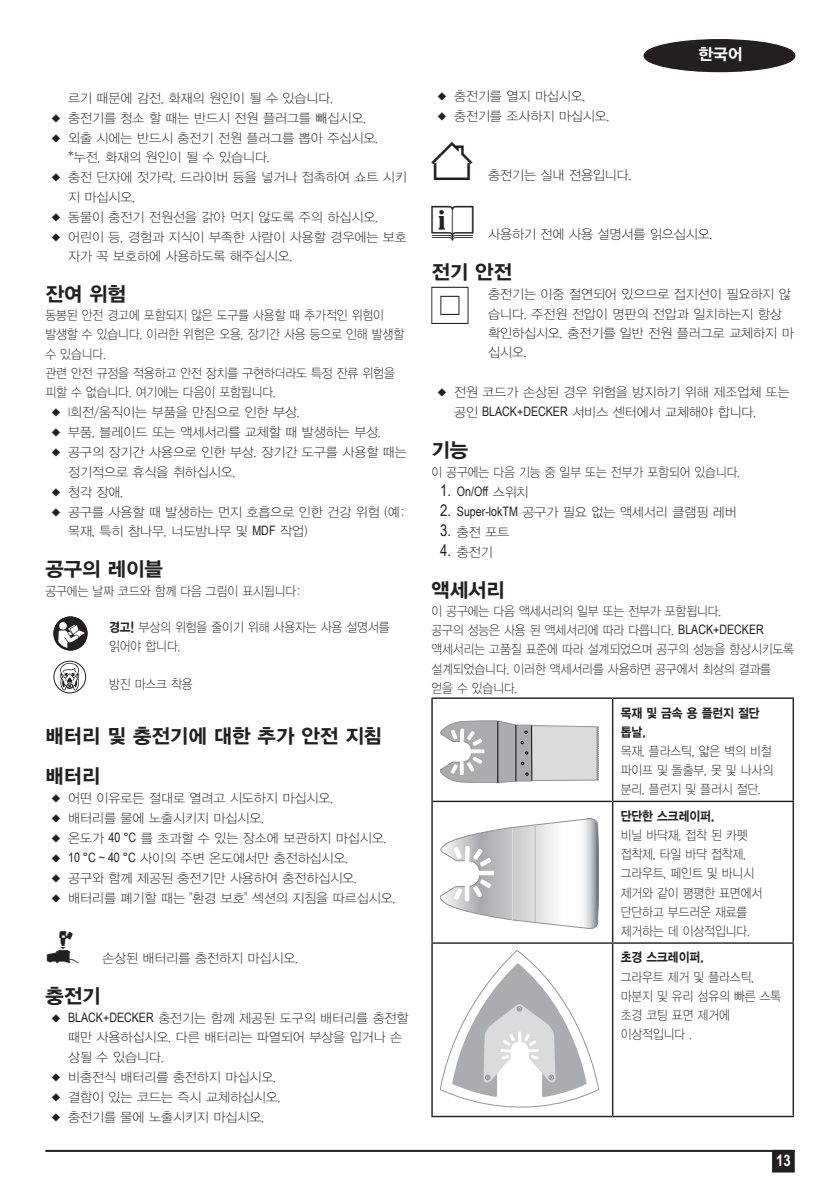
<style>
.page{position:relative;width:840px;height:1191px;background:#fff}
.page>*{position:absolute;margin:0;border:0;box-sizing:border-box;transform-origin:0 0}
.t1{font:34px "Blackand Decker";color:#231f20}
.t2{font:20px/40.2px "YDIYGO350";color:#231f20}
.t3{font:700 16px "Arial Narrow";color:#fff}
.t4{font:16px "YDIYGO350";color:#fff}
.t5{font:13px/19.2px "YDIYGO310";color:#231f20}
.t6{font:13px/19.2px "YDIYGO310";color:#231f20;scale:.9 1}
.t7{font:13px "Arial Narrow";color:#231f20}
.s1{font-family:"Arial Narrow"}
.s2{font-family:"YDIYGO350"}
.s3{font-size:16px}
.s4{font-family:"YDIYGO310"}
.s5{font-family:"Arial Narrow";font-size:16px}
</style>
<div class="page">
<hr style="left:45px;top:1149px;width:749px;height:2px;background:#231f20">
<div style="left:772px;top:1150px;width:21px;height:21px;background:#231f20"></div>
<div style="left:771px;top:1149px;width:23px;height:23px;border:2px solid #231f20"></div>
<div style="left:643px;top:39px;width:152px;height:33px;border:2px solid #231f20;border-radius:50%"></div>
<div style="left:644px;top:40px;width:150px;height:31px;background:#231f20;border-radius:50%"></div>
<div style="left:644px;top:40px;width:150px;height:31px;border:1px solid #231f20;border-radius:50%"></div>
<svg style="left:53px;top:616px;width:34px;height:34px"></svg>
<svg style="left:53px;top:660px;width:33px;height:33px"></svg>
<hr style="left:431px;top:697px;width:181px;height:2px;background:#231f20">
<hr style="left:431px;top:699px;width:1px;height:101px;background:#231f20">
<hr style="left:612px;top:697px;width:181px;height:2px;background:#231f20">
<hr style="left:611px;top:699px;width:2px;height:101px;background:#231f20">
<hr style="left:792px;top:699px;width:1px;height:101px;background:#231f20">
<hr style="left:431px;top:800px;width:181px;height:2px;background:#231f20">
<hr style="left:431px;top:802px;width:1px;height:140px;background:#231f20">
<hr style="left:612px;top:800px;width:181px;height:2px;background:#231f20">
<hr style="left:611px;top:802px;width:2px;height:140px;background:#231f20">
<hr style="left:792px;top:802px;width:1px;height:140px;background:#231f20">
<hr style="left:431px;top:942px;width:181px;height:1px;background:#231f20">
<hr style="left:431px;top:943px;width:1px;height:172px;background:#231f20">
<hr style="left:612px;top:942px;width:181px;height:1px;background:#231f20">
<hr style="left:611px;top:943px;width:2px;height:172px;background:#231f20">
<hr style="left:792px;top:943px;width:1px;height:172px;background:#231f20">
<hr style="left:431px;top:1115px;width:181px;height:2px;background:#231f20">
<hr style="left:612px;top:1115px;width:181px;height:2px;background:#231f20">
<svg style="left:440px;top:720px;width:158px;height:63px"></svg>
<svg style="left:459px;top:728px;width:5px;height:14px"></svg>
<svg style="left:459px;top:761px;width:4px;height:14px"></svg>
<svg style="left:470px;top:749px;width:14px;height:4px"></svg>
<svg style="left:440px;top:818px;width:158px;height:111px"></svg>
<div style="left:464px;top:846px;width:5px;height:16px;background:#fff;border-radius:2px"></div>
<div style="left:464px;top:885px;width:5px;height:16px;background:#fff"></div>
<div style="left:477px;top:870px;width:17px;height:5px;background:#fff"></div>
<svg style="left:440px;top:950px;width:158px;height:157px"></svg>
<p class="t5" style="left:68px;top:89px;width:266px">르기 때문에 감전, 화재의 원인이 될 수 있습니다.</p>
<p class="t5" style="left:51px;top:109px;width:316px">◆ 충전기를 청소 할 때는 반드시 전원 플러그를 빼십시오.</p>
<p class="t5" style="left:68px;top:129px;width:311px;text-indent:-17px">◆ 외출 시에는 반드시 충전기 전원 플러그를 뽑아 주십시오. *누전, 화재의 원인이 될 수 있습니다.</p>
<p class="t5" style="left:68px;top:168px;width:340px;text-indent:-17px">◆ 충전 단자에 젓가락, 드라이버 등을 넣거나 접촉하여 쇼트 시키 지 마십시오.</p>
<p class="t5" style="left:51px;top:207px;width:328px">◆ 동물이 충전기 전원선을 갉아 먹지 않도록 주의 하십시오.</p>
<p class="t5" style="left:68px;top:227px;width:340px;text-indent:-17px">◆ 어린이 등, 경험과 지식이 부족한 사람이 사용할 경우에는 보호 자가 꼭 보호하에 사용하도록 해주십시오.</p>
<p class="t2" style="left:45px;top:275px;width:82px">잔여 위험</p>
<p class="t6" style="left:45px;top:306px;width:400px">동봉된 안전 경고에 포함되지 않은 도구를 사용할 때 추가적인 위험이 발생할 수 있습니다. 이러한 위험은 오용, 장기간 사용 등으로 인해 발생할 수 있습니다.<br>관련 안전 규정을 적용하고 안전 장치를 구현하더라도 특정 잔류 위험을 피할 수 없습니다. 여기에는 다음이 포함됩니다.</p>
<p class="t5" style="left:51px;top:403px;width:250px">◆ I회전/움직이는 부품을 만짐으로 인한 부상.</p>
<p class="t5" style="left:51px;top:423px;width:331px">◆ 부품, 블레이드 또는 액세서리를 교체할 때 발생하는 부상.</p>
<p class="t5" style="left:68px;top:442px;width:340px;line-height:20px;text-indent:-17px">◆ 공구의 장기간 사용으로 인한 부상. 장기간 도구를 사용할 때는 정기적으로 휴식을 취하십시오.</p>
<p class="t5" style="left:51px;top:483px;width:74px">◆ 청각 장애.</p>
<p class="t5" style="left:68px;top:503px;width:339px;text-indent:-17px">◆ 공구를 사용할 때 발생하는 먼지 호흡으로 인한 건강 위험 (예: 목재, 특히 참나무, 너도밤나무 및 <span class="s1">MDF</span> 작업)</p>
<p class="t2" style="left:45px;top:550px;width:119px">공구의 레이블</p>
<p class="t6" style="left:45px;top:581px;width:286px">공구에는 날짜 코드와 함께 다음 그림이 표시됩니다:</p>
<p class="t6" style="left:109px;top:617px;width:313px"><span class="s2">경고!</span> 부상의 위험을 줄이기 위해 사용자는 사용 설명서를 읽어야 합니다.</p>
<p class="t6" style="left:109px;top:674px;width:94px">방진 마스크 착용</p>
<p class="t2" style="left:45px;top:717px;width:338px">배터리 및 충전기에 대한 추가 안전 지침 배터리</p>
<p class="t5" style="left:51px;top:789px;width:283px">◆ 어떤 이유로든 절대로 열려고 시도하지 마십시오.</p>
<p class="t5" style="left:51px;top:809px;width:214px">◆ 배터리를 물에 노출시키지 마십시오.</p>
<p class="t5" style="left:51px;top:829px;width:337px">◆ 온도가 <span class="s1">40 °C</span> 를 초과할 수 있는 장소에 보관하지 마십시오.</p>
<p class="t5" style="left:51px;top:849px;width:299px">◆ <span class="s1">10 °C ~ 40 °C</span> 사이의 주변 온도에서만 충전하십시오.</p>
<p class="t5" style="left:51px;top:869px;width:307px">◆ 공구와 함께 제공된 충전기만 사용하여 충전하십시오.</p>
<p class="t5" style="left:51px;top:889px;width:346px">◆ 배터리를 폐기할 때는 "환경 보호" 섹션의 지침을 따르십시오.</p>
<p class="t1" style="left:45px;top:930px;width:20px">p</p>
<p class="t5" style="left:102px;top:948px;width:197px">손상된 배터리를 충전하지 마십시오.</p>
<p class="t2" style="left:45px;top:976px;width:57px">충전기</p>
<p class="t5" style="left:68px;top:1008px;width:342px;text-indent:-17px">◆ <span class="s1">BLACK+DECKER</span> 충전기는 함께 제공된 도구의 배터리를 충전할 때만 사용하십시오. 다른 배터리는 파열되어 부상을 입거나 손 상될 수 있습니다.</p>
<p class="t5" style="left:51px;top:1067px;width:226px">◆ 비충전식 배터리를 충전하지 마십시오.</p>
<p class="t5" style="left:51px;top:1087px;width:231px">◆ 결함이 있는 코드는 즉시 교체하십시오.</p>
<p class="t5" style="left:51px;top:1107px;width:214px">◆ 충전기를 물에 노출시키지 마십시오.</p>
<p class="t5" style="left:437px;top:86px;width:150px">◆ 충전기를 열지 마십시오.</p>
<p class="t5" style="left:437px;top:106px;width:174px">◆ 충전기를 조사하지 마십시오.</p>
<p class="t1" style="left:431px;top:148px;width:43px">$</p>
<p class="t5" style="left:488px;top:166px;width:145px">충전기는 실내 전용입니다.</p>
<p class="t4" style="left:698px;top:46px;width:46px">한국어</p>
<p class="t1" style="left:431px;top:207px;width:44px">+</p>
<p class="t5" style="left:488px;top:225px;width:226px">사용하기 전에 사용 설명서를 읽으십시오.</p>
<p class="t2" style="left:431px;top:253px;width:82px">전기 안전</p>
<p class="t1" style="left:431px;top:293px;width:39px">#</p>
<p class="t5" style="left:488px;top:285px;width:307px">충전기는 이중 절연되어 있으므로 접지선이 필요하지 않 습니다. 주전원 전압이 명판의 전압과 일치하는지 항상 확인하십시오. 충전기를 일반 전원 플러그로 교체하지 마 십시오.</p>
<p class="t5" style="left:454px;top:382px;width:337px;line-height:20px;text-indent:-17px">◆ 전원 코드가 손상된 경우 위험을 방지하기 위해 제조업체 또는 공인 <span class="s1">BLACK+DECKER</span> 서비스 센터에서 교체해야 합니다.</p>
<p class="t2" style="left:431px;top:431px;width:38px">기능</p>
<p class="t6" style="left:431px;top:462px;width:344px">이 공구에는 다음 기능 중 일부 또는 전부가 포함되어 있습니다.</p>
<p class="t7" style="left:440px;top:481px;width:90px"><span class="s3">1.</span> On/Off <span class="s4">스위치</span></p>
<p class="t5" style="left:440px;top:502px;width:298px"><span class="s5">2.</span> <span class="s1">Super-lokTM</span> 공구가 필요 없는 액세서리 클램핑 레버</p>
<p class="t5" style="left:440px;top:522px;width:71px"><span class="s5">3.</span> 충전 포트</p>
<p class="t5" style="left:440px;top:542px;width:54px"><span class="s5">4.</span> 충전기</p>
<p class="t2" style="left:431px;top:570px;width:75px">액세서리</p>
<p class="t6" style="left:431px;top:601px;width:404px">이 공구에는 다음 액세서리의 일부 또는 전부가 포함됩니다.<br>공구의 성능은 사용 된 액세서리에 따라 다릅니다. <span class="s1">BLACK+DECKER </span>액세서리는 고품질 표준에 따라 설계되었으며 공구의 성능을 향상시키도록 설계되었습니다. 이러한 액세서리를 사용하면 공구에서 최상의 결과를 얻을 수 있습니다.</p>
<p class="t6" style="left:620px;top:703px;width:171px"><span class="s2">목재 및 금속 용 플런지 절단 톱날.<br></span>목재, 플라스틱, 얇은 벽의 비철 파이프 및 돌출부, 못 및 나사의 분리, 플런지 및 플러시 절단.</p>
<p class="t6" style="left:620px;top:806px;width:159px"><span class="s2">단단한 스크레이퍼.<br></span>비닐 바닥재, 접착 된 카펫 접착제, 타일 바닥 접착제, 그라우트, 페인트 및 바니시 제거와 같이 평평한 표면에서 단단하고 부드러운 재료를 제거하는 데 이상적입니다.</p>
<p class="t6" style="left:620px;top:948px;width:180px"><span class="s2">초경 스크레이퍼.<br></span>그라우트 제거 및 플라스틱, 마분지 및 유리 섬유의 빠른 스톡 초경 코팅 표면 제거에 이상적입니다 .</p>
<p class="t3" style="left:775px;top:1148px;width:16px">13</p>
<p class="t3" style="left:779px;top:1148px;width:9px">7</p>
</div>
